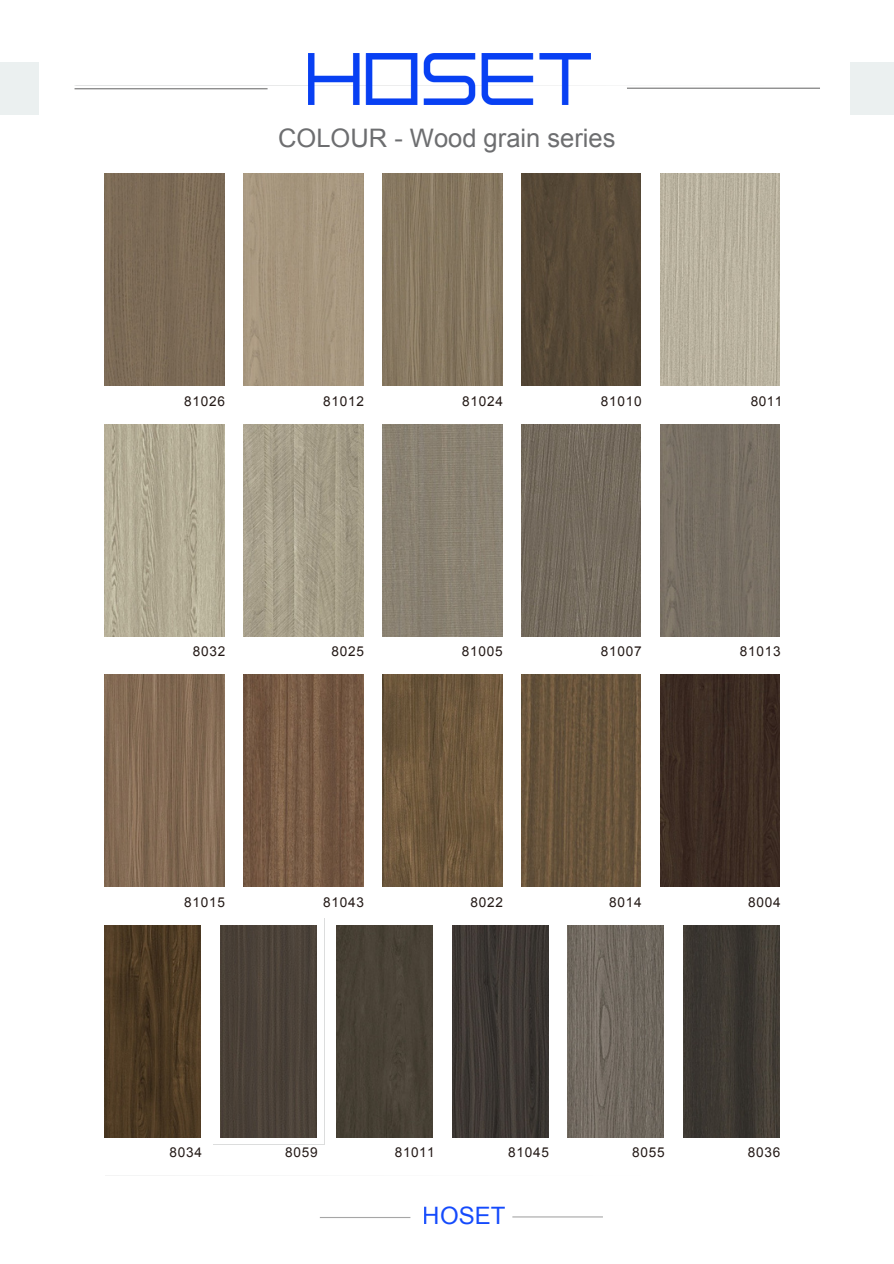
<style>
.page{position:relative;width:894px;height:1264px;background:#fff}
.page>*{position:absolute;margin:0;border:0;box-sizing:border-box;transform-origin:0 0}
.t1{font:25.5px "Arial";color:#6d6e70}
.t2{font:24px "Arial";color:#0841fc}
.t3{font:13.65px "Arial";letter-spacing:.055em;color:#231916}
</style>
<div class="page">
<img style="left:382px;top:173px;width:120px;height:212px">
<img style="left:382px;top:424px;width:120px;height:212px">
<img style="left:382px;top:675px;width:120px;height:212px">
<img style="left:521px;top:173px;width:119px;height:212px">
<img style="left:521px;top:424px;width:119px;height:212px">
<img style="left:521px;top:675px;width:119px;height:212px">
<div style="left:105px;top:173px;width:119px;height:212px;background:#7c6b57"></div>
<img style="left:105px;top:424px;width:119px;height:212px">
<img style="left:105px;top:675px;width:119px;height:211px">
<div style="left:244px;top:173px;width:119px;height:212px;background:#a6967e"></div>
<img style="left:244px;top:424px;width:119px;height:212px">
<img style="left:244px;top:675px;width:119px;height:212px">
<img style="left:660px;top:173px;width:119px;height:212px">
<img style="left:660px;top:424px;width:119px;height:212px">
<img style="left:660px;top:675px;width:119px;height:212px">
<img style="left:105px;top:925px;width:96px;height:212px">
<div style="left:336px;top:925px;width:96px;height:212px;background:#494136"></div>
<img style="left:567px;top:925px;width:96px;height:212px">
<div style="left:220px;top:925px;width:96px;height:212px;background:#4a4138"></div>
<img style="left:452px;top:925px;width:96px;height:212px">
<img style="left:683px;top:925px;width:96px;height:212px">
<hr style="left:105px;top:1175px;width:674px;height:1px;background:#dcdddd">
<hr style="left:74px;top:85px;width:744px;height:1px;background:#d1d3d4">
<img style="left:308px;top:53px;width:282px;height:52px">
<hr style="left:74px;top:88px;width:193px;height:1px;background:#737373">
<hr style="left:626px;top:88px;width:193px;height:1px;background:#737373">
<hr style="left:320px;top:1216px;width:90px;height:1px;background:#a6a6a6">
<hr style="left:512px;top:1216px;width:90px;height:1px;background:#a6a6a6">
<p class="t1" style="left:278px;top:124px;width:339px">COLOUR - Wood grain series</p>
<p class="t3" style="left:184px;top:393px;width:42px">81026</p>
<p class="t3" style="left:323px;top:393px;width:42px">81012</p>
<p class="t3" style="left:462px;top:393px;width:42px">81024</p>
<p class="t3" style="left:600px;top:393px;width:42px">81010</p>
<p class="t3" style="left:750px;top:393px;width:33px">8011</p>
<p class="t3" style="left:193px;top:643px;width:34px">8032</p>
<p class="t3" style="left:331px;top:643px;width:34px">8025</p>
<p class="t3" style="left:462px;top:643px;width:42px">81005</p>
<p class="t3" style="left:600px;top:643px;width:42px">81007</p>
<p class="t3" style="left:739px;top:643px;width:42px">81013</p>
<p class="t3" style="left:184px;top:894px;width:42px">81015</p>
<p class="t3" style="left:323px;top:894px;width:42px">81043</p>
<p class="t3" style="left:470px;top:894px;width:34px">8022</p>
<p class="t3" style="left:609px;top:894px;width:34px">8014</p>
<p class="t3" style="left:747px;top:894px;width:34px">8004</p>
<p class="t3" style="left:169px;top:1144px;width:34px">8034</p>
<p class="t3" style="left:285px;top:1144px;width:34px">8059</p>
<p class="t3" style="left:395px;top:1144px;width:41px">81011</p>
<p class="t3" style="left:508px;top:1144px;width:42px">81045</p>
<h2 class="t2" style="left:422px;top:1202px;width:84px">HOSET</h2>
<p class="t3" style="left:632px;top:1144px;width:34px">8055</p>
<p class="t3" style="left:747px;top:1144px;width:34px">8036</p>
</div>
